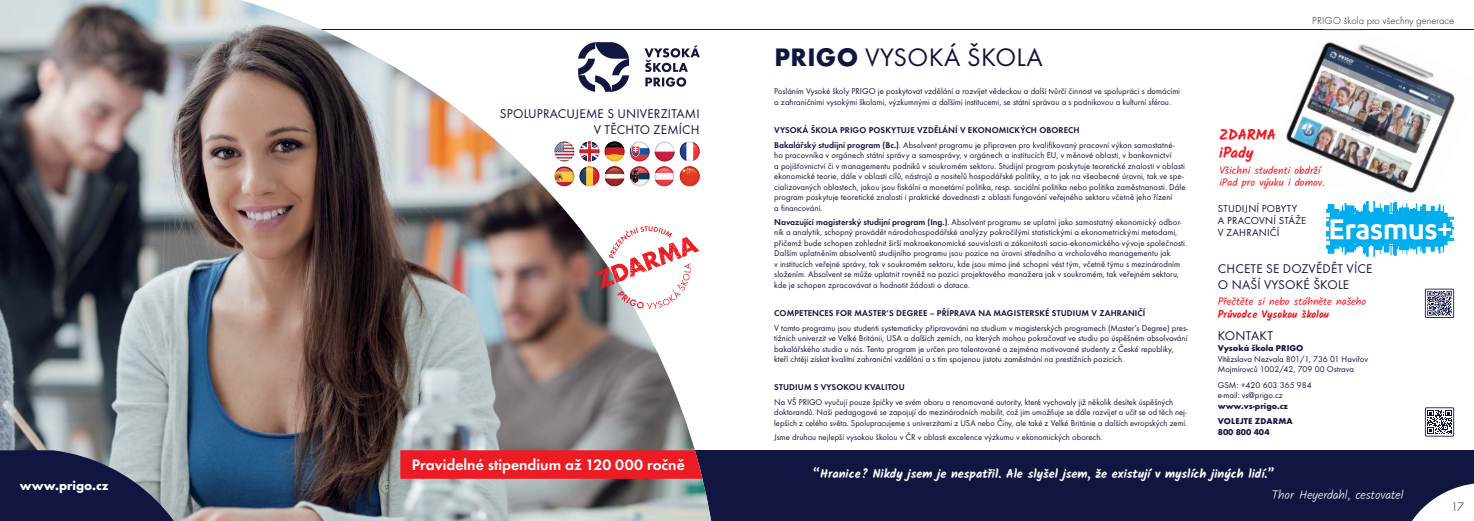
<style>
.page{position:relative;width:1474px;height:521px;background:#fff}
.page>*{position:absolute;margin:0;border:0;box-sizing:border-box;transform-origin:0 0}
.t1{font:26.25px "Futura TOT";letter-spacing:.015em;color:#111641}
.t2{font:600 15.75px "Futura TOT";color:#fff}
.t3{font:700 14.88px/17.8px "Kalam";letter-spacing:-.015em;color:#ed1c24}
.t4{font:13.12px/15.8px "Futura TOT";letter-spacing:.015em;color:#111641}
.t5{font:700 13.12px "Futura TOT";color:#fff}
.t6{font:12.6px "Futura TOT Ligh";color:#111641}
.t7{font:700 12.25px "Kalam";color:#fff}
.t8{font:300 12.25px "Kalam";color:#fff}
.t9{font:10.5px/12.6px "Kalam";color:#ed1c24}
.t10{font:10.5px/11.8px "Futura TOT";letter-spacing:.015em;color:#111641}
.t11{font:10.5px "Futura TOT Ligh";color:#111641}
.t12{font:700 10.5px "Kalam";color:#ed1c24}
.t13{font:8.75px/10.5px "Futura TOT";color:#111641}
.t14{font:600 8.75px/14.3px "Futura TOT";letter-spacing:.015em;color:#111641}
.t15{font:700 8.75px/15.5px "Futura TOT";color:#111641}
.s1{font-weight:700}
.s2{font-weight:400}
.s3{font-weight:600}
</style>
<div class="page">
<hr style="left:298px;top:29px;width:1175px;height:1px;background:#111641">
<div style="left:625px;top:450px;width:848px;height:71px;background:#111641"></div>
<svg style="left:1412px;top:484px;width:61px;height:37px"></svg>
<svg style="left:1424px;top:289px;width:29px;height:29px"></svg>
<svg style="left:1424px;top:407px;width:29px;height:29px"></svg>
<img style="left:0;top:0;width:712px;height:521px">
<svg style="left:0;top:450px;width:205px;height:71px;background:#3e4665"></svg>
<svg style="left:1326px;top:225px;width:127px;height:32px"></svg>
<svg style="left:596px;top:226px;width:103px;height:84px"></svg>
<img style="left:1326px;top:200px;width:129px;height:25px">
<img style="left:1365px;top:201px;width:62px;height:23px">
<img style="left:1286px;top:29px;width:169px;height:165px">
<svg style="left:400px;top:450px;width:302px;height:29px;background:#e91e26"></svg>
<svg style="left:644px;top:45px;width:55px;height:42px"></svg>
<svg style="left:578px;top:42px;width:51px;height:50px"></svg>
<img style="left:554px;top:166px;width:20px;height:20px">
<img style="left:579px;top:141px;width:121px;height:45px">
<img style="left:636px;top:173px;width:14px;height:13px">
<h3 class="t5" style="left:20px;top:480px;width:90px">www.prigo.cz</h3>
<h3 class="t4" style="left:500px;top:106px;width:201px;text-align:right">SPOLUPRACUJEME S UNIVERZITAMI<br>V TĚCHTO ZEMÍCH</h3>
<h2 class="t2" style="left:412px;top:457px;width:275px">Pravidelné stipendium až 120 000 ročně</h2>
<h1 class="t1" style="left:774px;top:45px;width:270px"><span class="s1">PRIGO</span> VYSOKÁ ŠKOLA</h1>
<p class="t13" style="left:774px;top:87px;width:407px">Posláním Vysoké školy PRIGO je poskytovat vzdělání a rozvíjet vědeckou a další tvůrčí činnost ve spolupráci s domácími a zahraničními vysokými školami, výzkumnými a dalšími institucemi, se státní správou a s podnikovou a kulturní sférou.</p>
<p class="t14" style="left:774px;top:124px;width:402px">VYSOKÁ ŠKOLA PRIGO POSKYTUJE VZDĚLÁNÍ V EKONOMICKÝCH OBORECH<br>Bakalářský studijní program (Bc.)<span class="s2">. Absolvent programu je připraven pro kvalifikovaný pracovní výkon samostatné-</span></p>
<p class="t13" style="left:774px;top:150px;width:413px">ho pracovníka v orgánech státní správy a samosprávy, v orgánech a institucích EU, v měnové oblasti, v bankovnictví<br>a pojišťovnictví či v managementu podniků v soukromém sektoru. Studijní program poskytuje teoretické znalosti v oblasti ekonomické teorie, dále v oblasti cílů, nástrojů a nositelů hospodářské politiky, a to jak na všeobecné úrovni, tak ve spe&shy;cializovaných oblastech, jakou jsou fiskální a monetární politika, resp. sociální politika nebo politika zaměstnanosti. Dále program poskytuje teoretické znalosti i praktické dovednosti z oblasti fungování veřejného sektoru včetně jeho řízení<br>a financování.</p>
<p class="t13" style="left:774px;top:217px;width:414px"><span class="s3">Navazující magisterský studijní program (Ing.)</span>. Absolvent programu se uplatní jako samostatný ekonomický odbor&shy;ník a analytik, schopný provádět národohospodářské analýzy pokročilými statistickými a ekonometrickými metodami, přičemž bude schopen zohlednit širší makroekonomické souvislosti a zákonitosti socio-ekonomického vývoje společnosti.<br>Dalším uplatněním absolventů studijního programu jsou pozice na úrovni středního a vrcholového managementu jak<br>v institucích veřejné správy, tak v soukromém sektoru, kde jsou mimo jiné schopni vést tým, včetně týmu s mezinárodním složením. Absolvent se může uplatnit rovněž na pozici projektového manažera jak v soukromém, tak veřejném sektoru, kde je schopen zpracovávat a hodnotit žádosti o dotace.</p>
<p class="t14" style="left:774px;top:307px;width:372px">COMPETENCES FOR MASTER’S DEGREE – PŘÍPRAVA NA MAGISTERSKÉ STUDIUM V ZAHRANIČÍ</p>
<p class="t13" style="left:774px;top:323px;width:415px">V tomto programu jsou studenti systematicky připravováni na studium v magisterských programech (Master’s Degree) pres&shy;tižních univerzit ve Velké Británii, USA a dalších zemích, na kterých mohou pokračovat ve studiu po úspěšném absolvování bakalářského studia u nás. Tento program je určen pro talentované a zejména motivované studenty z České republiky, kteří chtějí získat kvalitní zahraniční vzdělání a s tím spojenou jistotu zaměstnání na prestižních pozicích.</p>
<p class="t14" style="left:774px;top:381px;width:132px">STUDIUM S VYSOKOU KVALITOU</p>
<p class="t13" style="left:774px;top:397px;width:414px">Na VŠ PRIGO vyučují pouze špičky ve svém oboru a renomované autority, které vychovaly již několik desítek úspěšných doktorandů. Naši pedagogové se zapojují do mezinárodních mobilit, což jim umožňuje se dále rozvíjet a učit se od těch nej&shy;lepších z celého světa. Spolupracujeme s univerzitami z USA nebo Číny, ale také z Velké Británie a dalších evropských zemí.</p>
<p class="t13" style="left:774px;top:432px;width:330px">Jsme druhou nejlepší vysokou školou v ČR v oblasti excelence výzkumu v ekonomických oborech.</p>
<p class="t11" style="left:1312px;top:16px;width:143px">PRIGO škola pro všechny generace</p>
<h3 class="t3" style="left:1219px;top:126px;width:58px">ZDARMA iPady</h3>
<p class="t9" style="left:1219px;top:164px;width:107px">Všichni studenti obdrží iPad pro výuku i domov.</p>
<p class="t10" style="left:1217px;top:203px;width:90px">STUDIJNÍ POBYTY<br>A PRACOVNÍ STÁŽE<br>V ZAHRANIČÍ</p>
<h3 class="t4" style="left:1217px;top:262px;width:156px">CHCETE SE DOZVĚDĚT VÍCE<br>O NAŠÍ VYSOKÉ ŠKOLE</h3>
<p class="t9" style="left:1217px;top:295px;width:150px">Přečtěte si nebo stáhněte našeho</p>
<p class="t12" style="left:1217px;top:308px;width:113px">Průvodce Vysokou školou</p>
<p class="t15" style="left:1217px;top:341px;width:87px">Vysoká škola PRIGO</p>
<p class="t13" style="left:1217px;top:354px;width:152px">Vítězslava Nezvala 801/1, 736 01 Havířov<br>Mojmírovců 1002/42, 709 00 Ostrava</p>
<p class="t13" style="left:1217px;top:380px;width:95px">GSM: +420 603 365 984 e-mail: vs@prigo.cz</p>
<p class="t15" style="left:1217px;top:399px;width:76px">www.vs-prigo.cz<br>VOLEJTE ZDARMA</p>
<p class="t15" style="left:1217px;top:425px;width:53px">800 800 404</p>
<h3 class="t4" style="left:1217px;top:328px;width:57px">KONTAKT</h3>
<h3 class="t7" style="left:812px;top:466px;width:463px">“ Hranice? Nikdy jsem je nespatřil. Ale slyšel jsem, že existují v myslích jiných lidí.”</h3>
<h3 class="t8" style="left:1271px;top:488px;width:133px">Thor Heyerdahl, cestovatel</h3>
<h3 class="t6" style="left:1451px;top:501px;width:14px">17</h3>
</div>
